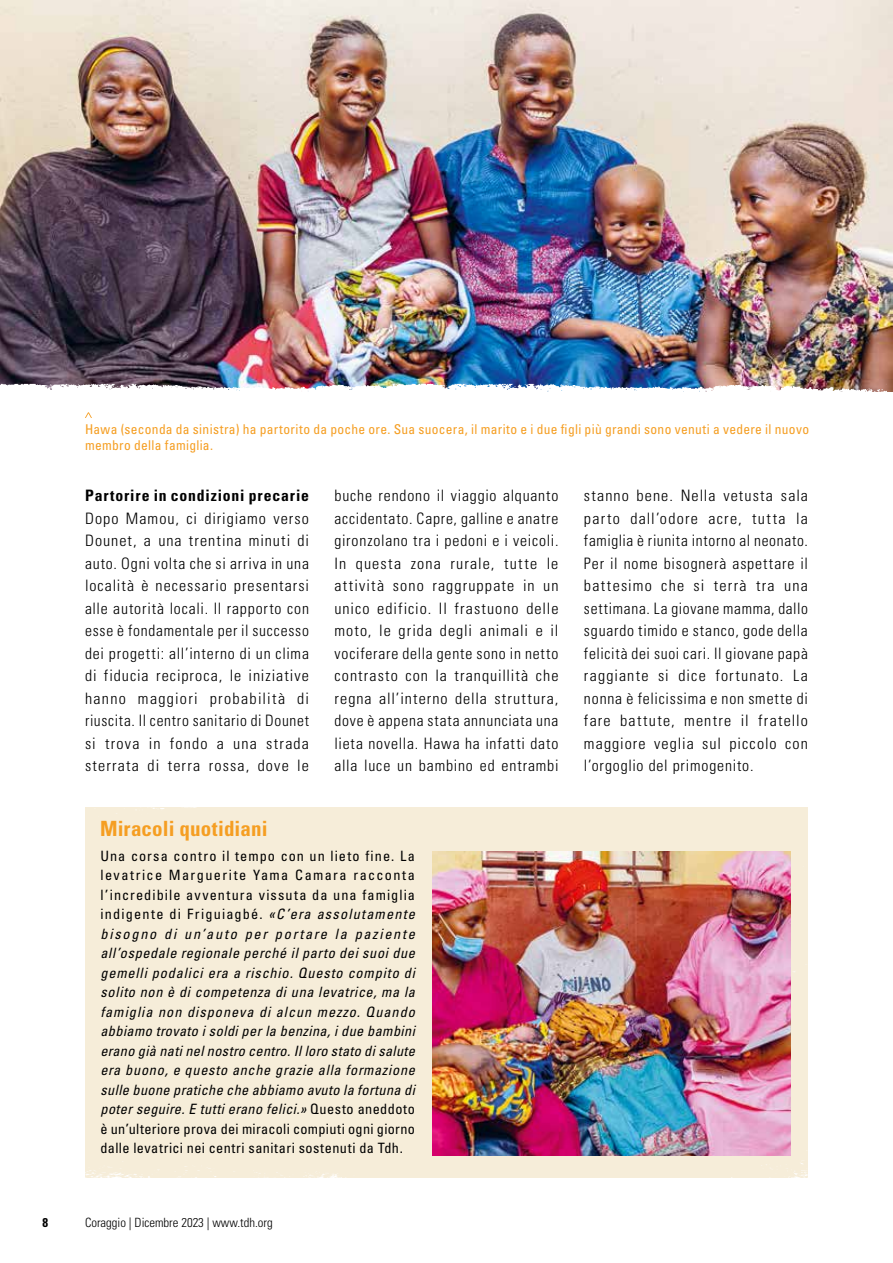
<style>
.page{position:relative;width:893px;height:1263px;background:#fff}
.page>*{position:absolute;margin:0;border:0;box-sizing:border-box;transform-origin:0 0}
.t1{font:700 condensed 21px "Univers LT Std";letter-spacing:.005em;color:#f59e22}
.t2{font:300 condensed 15.75px/22.5px "Univers LT Std";letter-spacing:.06em;color:#000;text-align:justify}
.t3{font:700 condensed 15.75px "Univers LT Std";letter-spacing:.055em;color:#000}
.t4{font:italic condensed 14.25px/19.5px "Univers LT Std";letter-spacing:.03em;color:#000;text-align:justify}
.t5{font:condensed 13.5px/16.2px "Univers LT Std";letter-spacing:.025em;color:#f59e22}
.t6{font:300 condensed 12.75px "Univers LT Std";color:#000}
.t7{font:700 condensed 12.75px "Univers LT Std";color:#000}
.s1{font-style:normal}
</style>
<div class="page">
<img style="left:0;top:0;width:893px;height:392px">
<img style="left:432px;top:851px;width:359px;height:305px">
<img style="left:0;top:370px;width:887px;height:22px">
<svg style="left:85px;top:412px;width:7px;height:6px"></svg>
<p class="t5" style="left:85px;top:421px;width:726px">Hawa (seconda da sinistra) ha partorito da poche ore. Sua suocera, il marito e i due figli più grandi sono venuti a vedere il nuovo membro della famiglia.</p>
<p class="t3" style="left:85px;top:486px;width:225px">Partorire in condizioni precarie</p>
<p class="t2" style="left:85px;top:507px;width:225px">Dopo Mamou, ci dirigiamo verso Dounet, a una trentina minuti di auto. Ogni volta che si arriva in una località è necessario presentarsi alle autorità locali. Il rapporto con esse è fondamentale per il successo dei progetti: all’interno di un clima di fiducia reciproca, le iniziative hanno maggiori probabilità di riuscita. Il centro sanitario di Dounet si trova in fondo a una strada sterrata di terra rossa, dove le</p>
<h1 class="t1" style="left:100px;top:815px;width:169px">Miracoli quotidiani</h1>
<p class="t2" style="left:334px;top:484px;width:225px">buche rendono il viaggio alquanto accidentato. Capre, galline e anatre gironzolano tra i pedoni e i veicoli.<br>In questa zona rurale, tutte le attività sono raggruppate in un unico edificio. Il frastuono delle moto, le grida degli animali e il vociferare della gente sono in netto contrasto con la tranquillità che regna all’interno della struttura, dove è appena stata annunciata una lieta novella. Hawa ha infatti dato alla luce un bambino ed entrambi</p>
<p class="t2" style="left:584px;top:484px;width:225px">stanno bene. Nella vetusta sala parto dall’odore acre, tutta la famiglia è riunita intorno al neonato.<br>Per il nome bisognerà aspettare il battesimo che si terrà tra una settimana. La giovane mamma, dallo sguardo timido e stanco, gode della felicità dei suoi cari. Il giovane papà raggiante si dice fortunato. La nonna è felicissima e non smette di fare battute, mentre il fratello maggiore veglia sul piccolo con l’orgoglio del primogenito.</p>
<p class="t4" style="left:100px;top:846px;width:316px"><span class="s1">Una corsa contro il tempo con un lieto fine. La levatrice Marguerite Yama Camara racconta l’incredibile avventura vissuta da una famiglia indigente di Friguiagbé.</span> «C’era assolutamente bisogno di un’auto per portare la paziente all’ospedale regionale perché il parto dei suoi due gemelli podalici era a rischio. Questo compito di solito non è di competenza di una levatrice, ma la famiglia non disponeva di alcun mezzo. Quando abbiamo trovato i soldi per la benzina, i due bambini erano già nati nel nostro centro. Il loro stato di salute era buono, e questo anche grazie alla formazione sulle buone pratiche che abbiamo avuto la fortuna di poter seguire. E tutti erano felici.» <span class="s1">Questo aneddoto è un’ulteriore prova dei miracoli compiuti ogni giorno dalle levatrici nei centri sanitari sostenuti da Tdh.</span></p>
<p class="t7" style="left:43px;top:1214px;width:7px">8</p>
<p class="t6" style="left:85px;top:1214px;width:189px">Coraggio | Dicembre 2023 | www.tdh.org</p>
</div>
